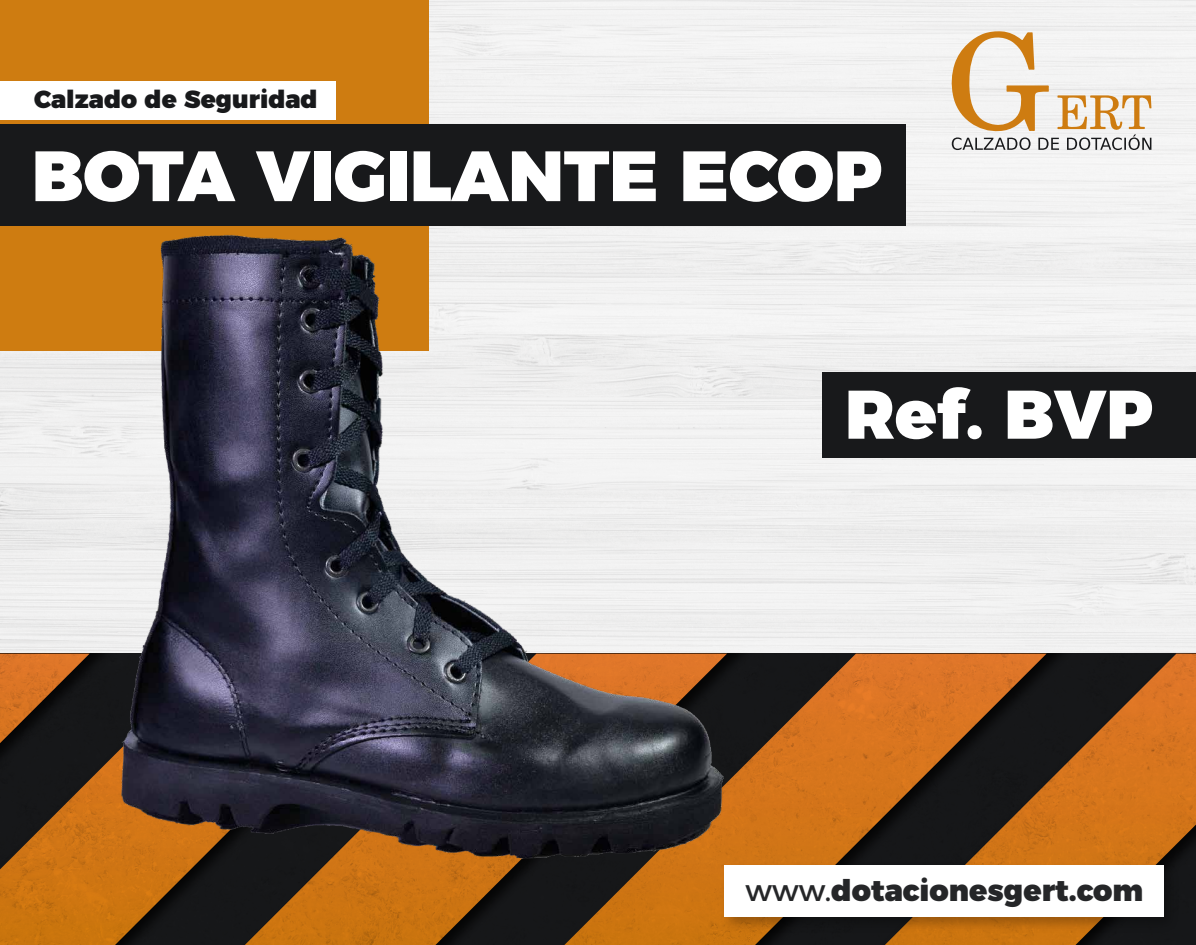
<style>
.page{position:relative;width:1196px;height:945px;background:#fff}
.page>*{position:absolute;margin:0;border:0;box-sizing:border-box;transform-origin:0 0}
.t1{font:900 71.05px "Montserrat";color:#fff}
.t2{font:900 68.6px "Montserrat";color:#fff}
.t3{font:900 29.75px "Montserrat";color:#252628}
.t4{font:900 24.76px "Montserrat";color:#18191b}
.s1{font-weight:400}
</style>
<div class="page">
<div style="left:0;top:0;width:1195px;height:654px;background:#f1f1f1"></div>
<img style="left:0;top:654px;width:206px;height:291px">
<svg style="left:0;top:654px;width:90px;height:90px;background:#74421c"></svg>
<svg style="left:244px;top:870px;width:292px;height:75px;background:#8a5213"></svg>
<svg style="left:563px;top:654px;width:320px;height:291px;background:#9d5918"></svg>
<svg style="left:883px;top:654px;width:312px;height:291px;background:#854c1b"></svg>
<div style="left:0;top:0;width:428px;height:351px;background:#ce7c11"></div>
<svg style="left:950px;top:31px;width:201px;height:120px"></svg>
<div style="left:0;top:125px;width:906px;height:101px;background:#18191b"></div>
<div style="left:0;top:81px;width:335px;height:39px;background:#fff"></div>
<img style="left:717px;top:858px;width:465px;height:78px">
<div style="left:724px;top:865px;width:439px;height:52px;background:#fff"></div>
<div style="left:822px;top:372px;width:373px;height:86px;background:#18191b"></div>
<img style="left:118px;top:229px;width:617px;height:641px">
<p class="t4" style="left:34px;top:79px;width:285px">Calzado de Seguridad</p>
<h1 class="t1" style="left:32px;top:116px;width:852px">BOTA VIGILANTE ECOP</h1>
<h2 class="t2" style="left:845px;top:357px;width:310px">Ref. BVP</h2>
<p class="t3" style="left:745px;top:866px;width:399px"><span class="s1">www.</span>dotacionesgert.com</p>
</div>
